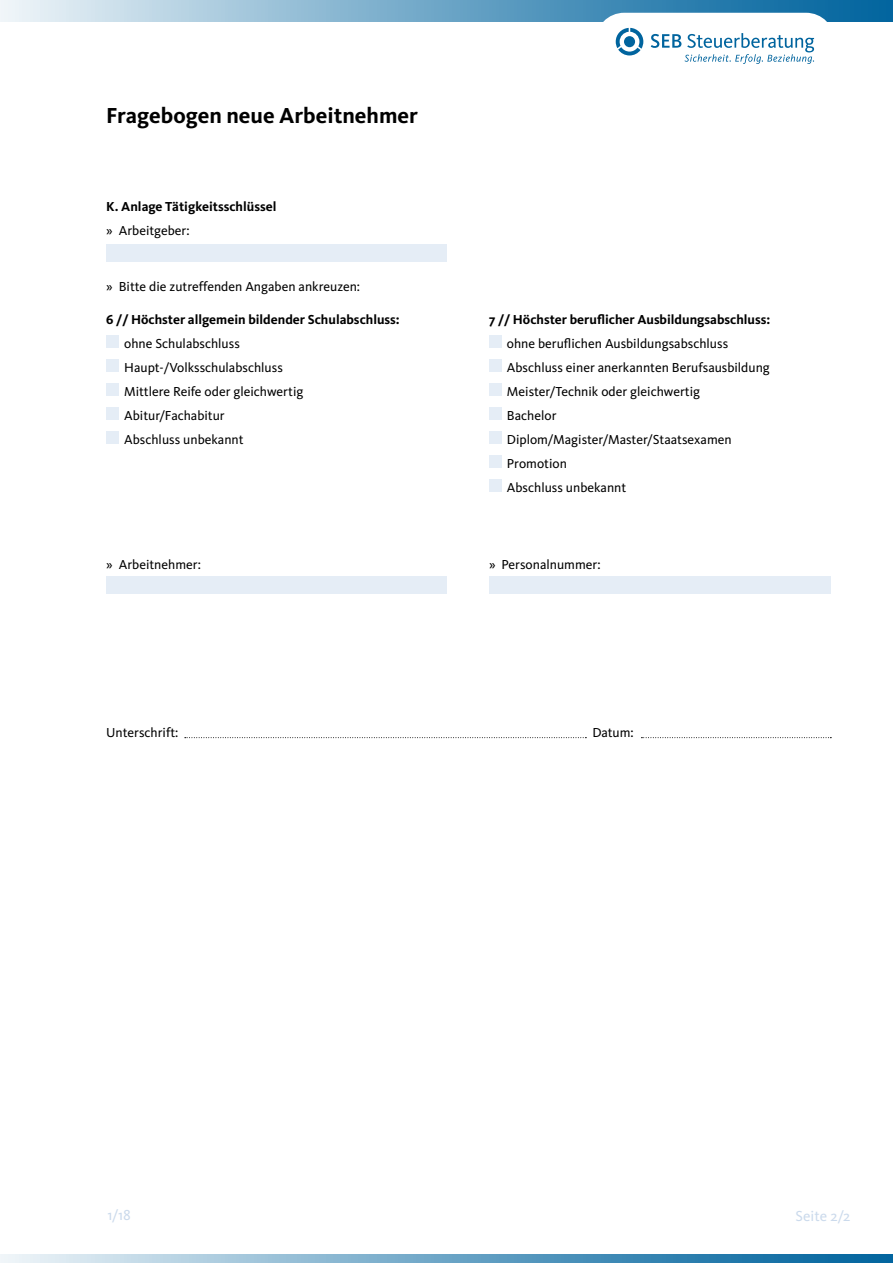
<style>
.page{position:relative;width:893px;height:1263px;background:#fff}
.page>*{position:absolute;margin:0;border:0;box-sizing:border-box;transform-origin:0 0}
.t1{font:700 22.5px "CDU Kievit";color:#000}
.t2{font:15px "CDU Kievit";color:#cbdaec}
.t3{font:13.5px/24px "CDU Kievit";color:#000}
.t4{font:700 13.5px "CDU Kievit";color:#000}
</style>
<div class="page">
<div style="left:0;top:0;width:893px;height:21px;background:linear-gradient(to right,#e7f0f5,#00619c)"></div>
<svg style="left:0;top:1254px;width:893px;height:9px;background:#6fa7c7"></svg>
<div style="left:595px;top:13px;width:240px;height:57px;background:#fff;border-radius:29px"></div>
<svg style="left:616px;top:28px;width:27px;height:27px"></svg>
<svg style="left:651px;top:33px;width:163px;height:31px"></svg>
<div style="left:489px;top:577px;width:342px;height:17px;background:#e5edf6"></div>
<div style="left:106px;top:577px;width:340px;height:17px;background:#e5edf6"></div>
<div style="left:106px;top:244px;width:340px;height:17px;background:#e5edf6"></div>
<svg style="left:641px;top:737px;width:190px;height:1px"></svg>
<svg style="left:185px;top:737px;width:401px;height:1px"></svg>
<div style="left:106px;top:336px;width:12px;height:12px;background:#e5edf6"></div>
<div style="left:106px;top:360px;width:12px;height:12px;background:#e5edf6"></div>
<div style="left:106px;top:384px;width:12px;height:12px;background:#e5edf6"></div>
<div style="left:106px;top:408px;width:12px;height:12px;background:#e5edf6"></div>
<div style="left:106px;top:432px;width:12px;height:12px;background:#e5edf6"></div>
<div style="left:489px;top:336px;width:12px;height:12px;background:#e5edf6"></div>
<div style="left:489px;top:360px;width:12px;height:12px;background:#e5edf6"></div>
<div style="left:489px;top:384px;width:12px;height:12px;background:#e5edf6"></div>
<div style="left:489px;top:408px;width:12px;height:12px;background:#e5edf6"></div>
<div style="left:489px;top:432px;width:12px;height:12px;background:#e5edf6"></div>
<div style="left:489px;top:456px;width:12px;height:12px;background:#e5edf6"></div>
<div style="left:489px;top:480px;width:12px;height:12px;background:#e5edf6"></div>
<h1 class="t1" style="left:106px;top:102px;width:313px">Fragebogen neue Arbeitnehmer</h1>
<p class="t4" style="left:106px;top:198px;width:172px">K. Anlage Tätigkeitsschlüssel</p>
<p class="t3" style="left:106px;top:218px;width:85px">» Arbeitgeber:</p>
<p class="t3" style="left:106px;top:275px;width:255px">» Bitte die zutreffenden Angaben ankreuzen:</p>
<p class="t4" style="left:106px;top:311px;width:295px">6 // Höchster allgemein bildender Schulabschluss:</p>
<p class="t3" style="left:124px;top:331px;width:181px">ohne Schulabschluss<br>Haupt-/Volksschulabschluss<br>Mittlere Reife oder gleichwertig<br>Abitur/Fachabitur<br>Abschluss unbekannt</p>
<p class="t4" style="left:489px;top:311px;width:283px">7 // Höchster beruflicher Ausbildungsabschluss:</p>
<p class="t3" style="left:507px;top:331px;width:264px">ohne beruflichen Ausbildungsabschluss<br>Abschluss einer anerkannten Berufsausbildung<br>Meister/Technik oder gleichwertig<br>Bachelor<br>Diplom/Magister/Master/Staatsexamen<br>Promotion<br>Abschluss unbekannt</p>
<p class="t3" style="left:106px;top:552px;width:96px">» Arbeitnehmer:</p>
<p class="t3" style="left:489px;top:552px;width:113px">» Personalnummer:</p>
<p class="t3" style="left:106px;top:721px;width:74px">Unterschrift:</p>
<p class="t3" style="left:592px;top:721px;width:43px">Datum:</p>
<p class="t2" style="left:107px;top:1207px;width:25px">1/18</p>
<p class="t2" style="left:796px;top:1207px;width:56px">Seite 2/2</p>
</div>
